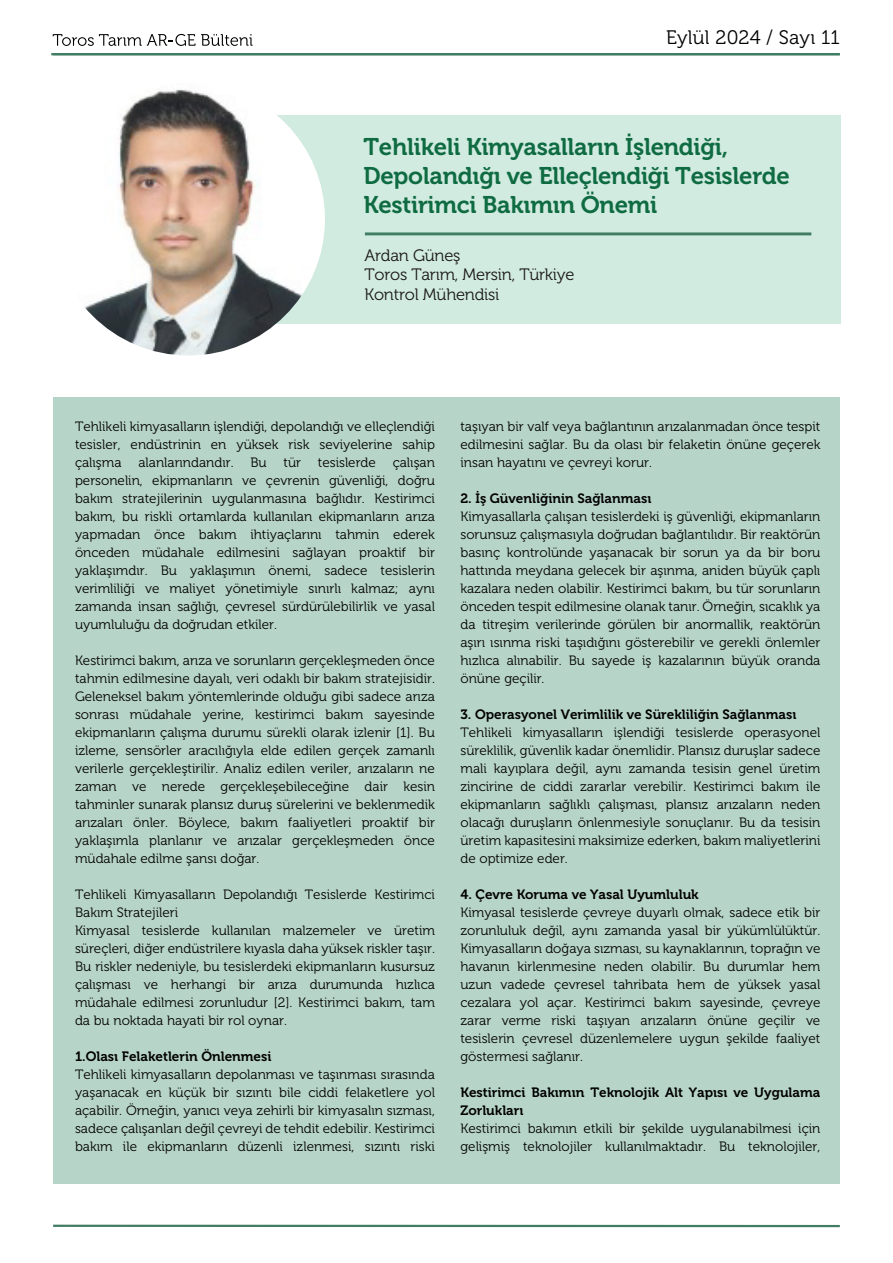
<style>
.page{position:relative;width:893px;height:1263px;background:#fff}
.page>*{position:absolute;margin:0;border:0;box-sizing:border-box;transform-origin:0 0}
.t1{font:24px/28.8px "Museo 700";letter-spacing:-.01em;color:#0f6b41}
.t2{font:19.5px "Museo 300";letter-spacing:.01em;color:#010101}
.t3{font:16.5px/19.8px "Museo 300";letter-spacing:-.01em;color:#1a1818}
.t4{font:13.5px/18px "Museo 300";color:#010101;text-align:justify}
.t5{font:13.5px/18px "Museo 700";color:#010101}
</style>
<div class="page">
<div style="left:53px;top:397px;width:787px;height:786px;background:#b7d4c9"></div>
<hr style="left:51px;top:53px;width:789px;height:2px;background:#417d62">
<hr style="left:53px;top:1225px;width:787px;height:2px;background:#417d62">
<svg style="left:53px;top:34px;width:200px;height:12px"></svg>
<div style="left:266px;top:115px;width:575px;height:208px;background:#cce9de"></div>
<hr style="left:365px;top:232px;width:446px;height:3px;background:#417d62">
<img style="left:52px;top:83px;width:273px;height:272px;border-radius:135px">
<h2 class="t2" style="left:666px;top:26px;width:175px">Eylül 2024 / Sayı 11</h2>
<h1 class="t1" style="left:364px;top:133px;width:428px">Tehlikeli Kimyasalların İşlendiği,<br>Depolandığı ve Elleçlendiği Tesislerde<br>Kestirimci Bakımın Önemi</h1>
<p class="t3" style="left:364px;top:245px;width:212px">Ardan Güneş<br>Toros Tarım, Mersin, Türkiye<br>Kontrol Mühendisi</p>
<p class="t4" style="left:75px;top:418px;width:361px">Tehlikeli kimyasalların işlendiği, depolandığı ve elleçlendiği tesisler, endüstrinin en yüksek risk seviyelerine sahip çalışma alanlarındandır. Bu tür tesislerde çalışan personelin, ekipmanların ve çevrenin güvenliği, doğru bakım stratejilerinin uygulanmasına bağlıdır. Kestirimci bakım, bu riskli ortamlarda kullanılan ekipmanların arıza yapmadan önce bakım ihtiyaçlarını tahmin ederek önceden müdahale edilmesini sağlayan proaktif bir yaklaşımdır. Bu yaklaşımın önemi, sadece tesislerin verimliliği ve maliyet yönetimiyle sınırlı kalmaz; aynı zamanda insan sağlığı, çevresel sürdürülebilirlik ve yasal uyumluluğu da doğrudan etkiler.</p>
<p class="t4" style="left:75px;top:652px;width:361px">Kestirimci bakım, arıza ve sorunların gerçekleşmeden önce tahmin edilmesine dayalı, veri odaklı bir bakım stratejisidir.<br>Geleneksel bakım yöntemlerinde olduğu gibi sadece arıza sonrası müdahale yerine, kestirimci bakım sayesinde ekipmanların çalışma durumu sürekli olarak izlenir [1]. Bu izleme, sensörler aracılığıyla elde edilen gerçek zamanlı verilerle gerçekleştirilir. Analiz edilen veriler, arızaların ne zaman ve nerede gerçekleşebileceğine dair kesin tahminler sunarak plansız duruş sürelerini ve beklenmedik arızaları önler. Böylece, bakım faaliyetleri proaktif bir yaklaşımla planlanır ve arızalar gerçekleşmeden önce müdahale edilme şansı doğar.</p>
<p class="t4" style="left:75px;top:886px;width:361px;text-align:left">Tehlikeli Kimyasalların Depolandığı Tesislerde Kestirimci Bakım Stratejileri<br>Kimyasal tesislerde kullanılan malzemeler ve üretim süreçleri, diğer endüstrilere kıyasla daha yüksek riskler taşır.<br>Bu riskler nedeniyle, bu tesislerdeki ekipmanların kusursuz çalışması ve herhangi bir arıza durumunda hızlıca müdahale edilmesi zorunludur [2]. Kestirimci bakım, tam da bu noktada hayati bir rol oynar.</p>
<p class="t5" style="left:75px;top:1047px;width:198px">1.Olası Felaketlerin Önlenmesi</p>
<p class="t4" style="left:75px;top:1066px;width:361px">Tehlikeli kimyasalların depolanması ve taşınması sırasında yaşanacak en küçük bir sızıntı bile ciddi felaketlere yol açabilir. Örneğin, yanıcı veya zehirli bir kimyasalın sızması, sadece çalışanları değil çevreyi de tehdit edebilir. Kestirimci bakım ile ekipmanların düzenli izlenmesi, sızıntı riski</p>
<p class="t4" style="left:460px;top:418px;width:361px">taşıyan bir valf veya bağlantının arızalanmadan önce tespit edilmesini sağlar. Bu da olası bir felaketin önüne geçerek insan hayatını ve çevreyi korur.</p>
<p class="t5" style="left:460px;top:489px;width:193px">2. İş Güvenliğinin Sağlanması</p>
<p class="t4" style="left:460px;top:508px;width:361px">Kimyasallarla çalışan tesislerdeki iş güvenliği, ekipmanların sorunsuz çalışmasıyla doğrudan bağlantılıdır. Bir reaktörün basınç kontrolünde yaşanacak bir sorun ya da bir boru hattında meydana gelecek bir aşınma, aniden büyük çaplı kazalara neden olabilir. Kestirimci bakım, bu tür sorunların önceden tespit edilmesine olanak tanır. Örneğin, sıcaklık ya da titreşim verilerinde görülen bir anormallik, reaktörün aşırı ısınma riski taşıdığını gösterebilir ve gerekli önlemler hızlıca alınabilir. Bu sayede iş kazalarının büyük oranda önüne geçilir.</p>
<p class="t5" style="left:460px;top:705px;width:337px">3. Operasyonel Verimlilik ve Sürekliliğin Sağlanması</p>
<p class="t4" style="left:460px;top:723px;width:361px">Tehlikeli kimyasalların işlendiği tesislerde operasyonel süreklilik, güvenlik kadar önemlidir. Plansız duruşlar sadece mali kayıplara değil, aynı zamanda tesisin genel üretim zincirine de ciddi zararlar verebilir. Kestirimci bakım ile ekipmanların sağlıklı çalışması, plansız arızaların neden olacağı duruşların önlenmesiyle sonuçlanır. Bu da tesisin üretim kapasitesini maksimize ederken, bakım maliyetlerini de optimize eder.</p>
<p class="t5" style="left:460px;top:885px;width:240px">4. Çevre Koruma ve Yasal Uyumluluk</p>
<p class="t4" style="left:460px;top:903px;width:361px">Kimyasal tesislerde çevreye duyarlı olmak, sadece etik bir zorunluluk değil, aynı zamanda yasal bir yükümlülüktür.<br>Kimyasalların doğaya sızması, su kaynaklarının, toprağın ve havanın kirlenmesine neden olabilir. Bu durumlar hem uzun vadede çevresel tahribata hem de yüksek yasal cezalara yol açar. Kestirimci bakım sayesinde, çevreye zarar verme riski taşıyan arızaların önüne geçilir ve tesislerin çevresel düzenlemelere uygun şekilde faaliyet göstermesi sağlanır.</p>
<p class="t5" style="left:460px;top:1083px;width:361px">Kestirimci Bakımın Teknolojik Alt Yapısı ve Uygulama<br>Zorlukları</p>
<p class="t4" style="left:460px;top:1119px;width:361px">Kestirimci bakımın etkili bir şekilde uygulanabilmesi için gelişmiş teknolojiler kullanılmaktadır. Bu teknolojiler,</p>
</div>
